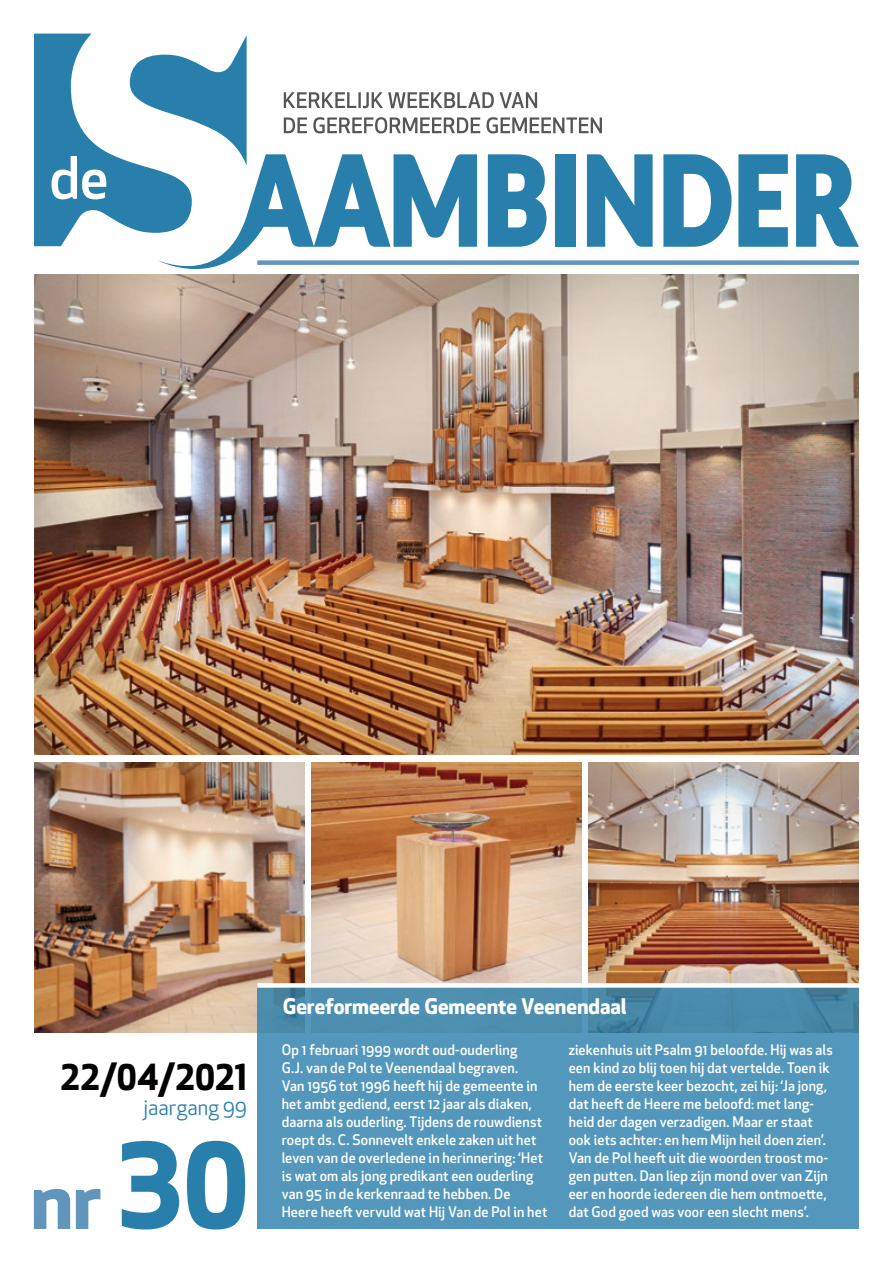
<style>
.page{position:relative;width:893px;height:1263px;background:#fff}
.page>*{position:absolute;margin:0;border:0;box-sizing:border-box;transform-origin:0 0}
.t1{font:700 114px "Apex New";color:#297fac}
.t2{font:700 78px "Apex New";color:#6195bc}
.t3{font:700 34.5px "Apex New";letter-spacing:-.015em;color:#000}
.t4{font:700 21px "Apex New";letter-spacing:-.005em;color:#fff}
.t5{font:21px "Apex New";color:#297fac}
.t6{font:500 14.25px/18px "Apex New";letter-spacing:.01em;color:#fff}
</style>
<div class="page">
<div style="left:32px;top:760px;width:273px;height:273px;background:#000;opacity:.2"></div>
<div style="left:32px;top:271px;width:828px;height:485px;background:#000;opacity:.2"></div>
<div style="left:310px;top:760px;width:273px;height:273px;background:#000;opacity:.2"></div>
<div style="left:588px;top:760px;width:271px;height:273px;background:#000;opacity:.2"></div>
<svg style="left:34px;top:34px;width:213px;height:212px;fill:#297fac"></svg>
<div style="left:257px;top:260px;width:602px;height:5px;background:#6195bc"></div>
<svg style="left:52px;top:156px;width:54px;height:43px"></svg>
<svg style="left:156px;top:154px;width:321px;height:142px"></svg>
<svg style="left:663px;top:154px;width:68px;height:93px"></svg>
<svg style="left:738px;top:154px;width:50px;height:93px"></svg>
<svg style="left:796px;top:154px;width:63px;height:93px"></svg>
<div style="left:555px;top:154px;width:21px;height:93px;background:#297fac"></div>
<svg style="left:488px;top:154px;width:58px;height:93px"></svg>
<svg style="left:587px;top:154px;width:66px;height:93px"></svg>
<svg style="left:284px;top:117px;width:318px;height:16px"></svg>
<svg style="left:284px;top:92px;width:253px;height:16px"></svg>
<div style="left:257px;top:985px;width:602px;height:244px;background:linear-gradient(to bottom,#4d8fb1,#559bc0)"></div>
<div style="left:257px;top:983px;width:603px;height:5px;background:#fff"></div>
<h3 class="t3" style="left:60px;top:1052px;width:189px">22/04/2021</h3>
<h3 class="t5" style="left:144px;top:1094px;width:105px">jaargang 99</h3>
<h1 class="t1" style="left:117px;top:1104px;width:135px">30</h1>
<h2 class="t2" style="left:30px;top:1144px;width:72px">nr</h2>
<h3 class="t4" style="left:283px;top:991px;width:345px">Gereformeerde Gemeente Veenendaal</h3>
<p class="t6" style="left:282px;top:1040px;width:267px">Op 1 februari 1999 wordt oud-ouderling<br>G.J. van de Pol te Veenendaal begraven.<br>Van 1956 tot 1996 heeft hij de gemeente in het ambt gediend, eerst 12 jaar als diaken, daarna als ouderling. Tijdens de rouwdienst roept ds. C. Sonnevelt enkele zaken uit het leven van de overledene in herinnering: ‘Het is wat om als jong predikant een ouderling van 95 in de kerkenraad te hebben. De Heere heeft vervuld wat Hij Van de Pol in het</p>
<p class="t6" style="left:569px;top:1040px;width:266px">ziekenhuis uit Psalm 91 beloofde. Hij was als een kind zo blij toen hij dat vertelde. Toen ik hem de eerste keer bezocht, zei hij: ‘Ja jong, dat heeft de Heere me beloofd: met lang&shy;heid der dagen verzadigen. Maar er staat ook iets achter: en hem Mijn heil doen zien’.<br>Van de Pol heeft uit die woorden troost mo&shy;gen putten. Dan liep zijn mond over van Zijn eer en hoorde iedereen die hem ontmoette, dat God goed was voor een slecht mens’.</p>
</div>
